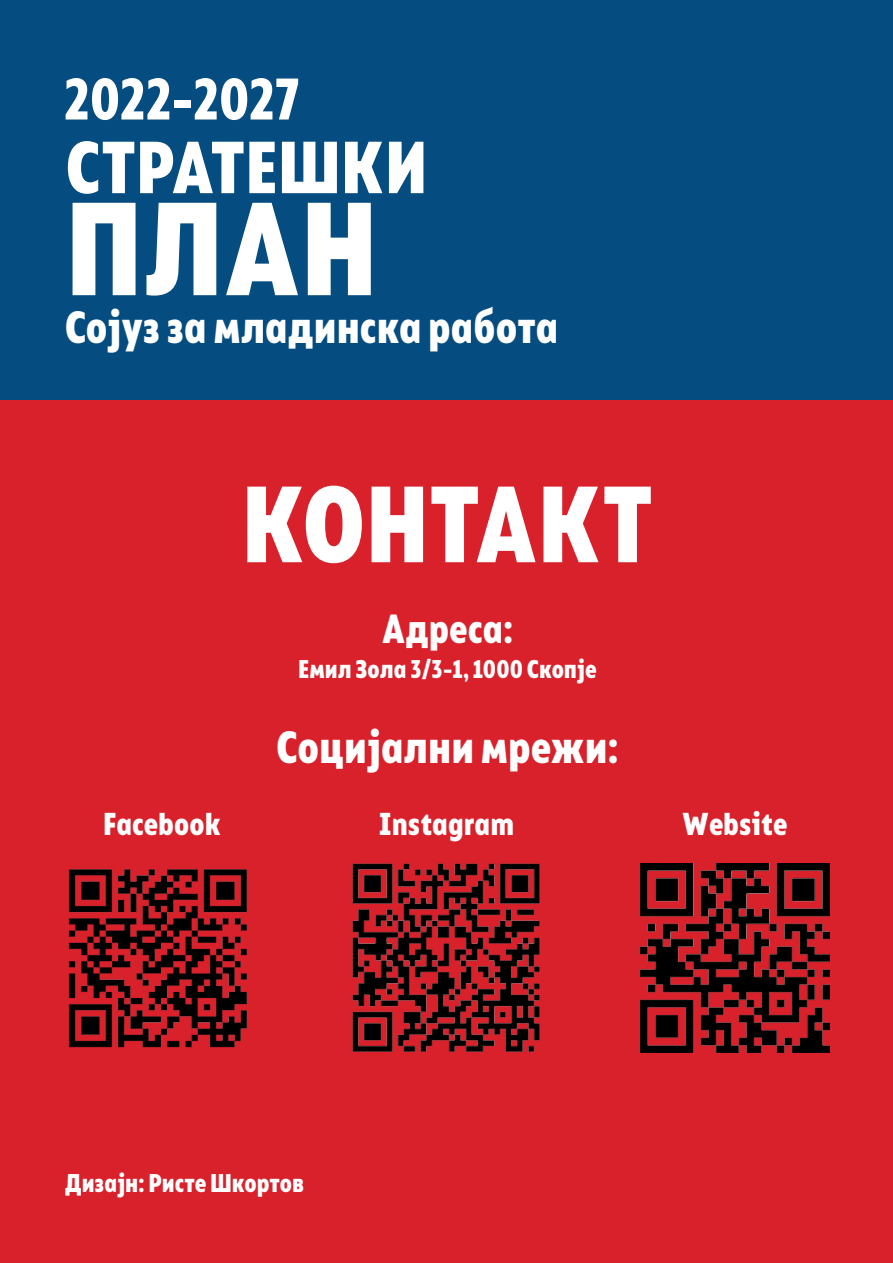
<style>
.page{position:relative;width:893px;height:1263px;background:#fff}
.page>*{position:absolute;margin:0;border:0;box-sizing:border-box;transform-origin:0 0}
.t1{font:700 condensed 132px "Bion";color:#fff}
.t2{font:700 condensed 108px "Bion";color:#fff}
.t3{font:700 condensed 73.5px "Bion";color:#fff}
.t4{font:700 condensed 58.5px "Bion";color:#fff}
.t5{font:700 condensed 45px "Bion";color:#fff}
.t6{font:700 condensed 40.5px "Bion";color:#fff}
.t7{font:700 condensed 31.5px "Bion";color:#fff}
.t8{font:700 condensed 25.5px "Bion";color:#fff}
</style>
<div class="page">
<div style="left:0;top:399px;width:893px;height:864px;background:#d9212b"></div>
<div style="left:0;top:0;width:893px;height:399px;background:#054d80"></div>
<img style="left:640px;top:863px;width:189px;height:189px">
<img style="left:352px;top:863px;width:188px;height:189px">
<img style="left:68px;top:869px;width:179px;height:179px">
<h3 class="t4" style="left:64px;top:66px;width:237px">2022-2027</h3>
<h3 class="t3" style="left:65px;top:126px;width:364px">СТРАТЕШКИ</h3>
<h1 class="t1" style="left:65px;top:174px;width:314px">ПЛАН</h1>
<h3 class="t5" style="left:65px;top:301px;width:495px">Сојуз за младинска работа</h3>
<h2 class="t2" style="left:241px;top:463px;width:413px">КОНТАКТ</h2>
<h3 class="t6" style="left:382px;top:606px;width:133px">Адреса:</h3>
<p class="t8" style="left:298px;top:654px;width:300px">Емил Зола 3/3-1, 1000 Скопје</p>
<h3 class="t5" style="left:276px;top:722px;width:344px">Социјални мрежи:</h3>
<p class="t7" style="left:103px;top:806px;width:119px">Facebook</p>
<p class="t7" style="left:379px;top:806px;width:137px">Instagram</p>
<p class="t7" style="left:682px;top:806px;width:107px">Website</p>
<p class="t8" style="left:65px;top:1168px;width:241px">Дизајн: Ристе Шкортов</p>
</div>
